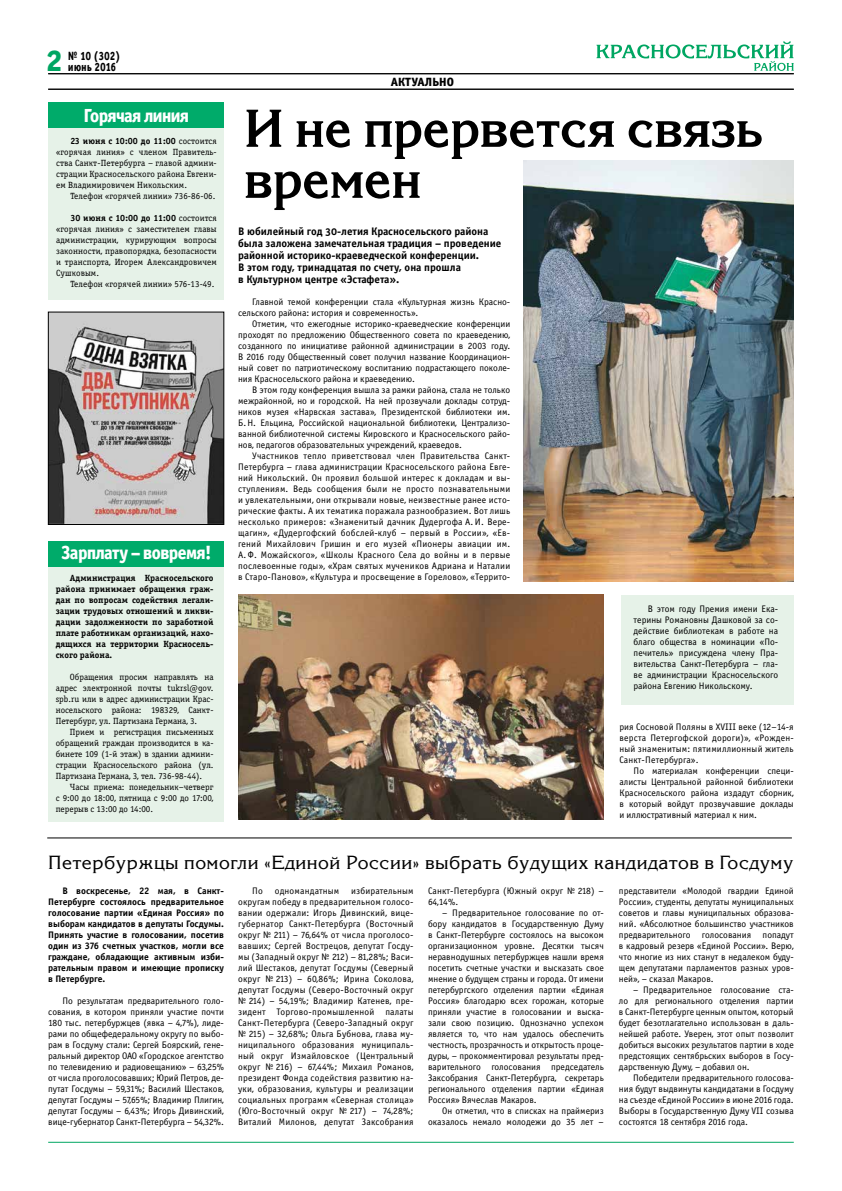
<style>
.page{position:relative;width:842px;height:1191px;background:#fff}
.page>*{position:absolute;margin:0;border:0;box-sizing:border-box;transform-origin:0 0}
.t1{font:700 53px/51px "Korinna C";letter-spacing:-.01em;color:#000}
.t2{font:30px "Officina Sans Extra Bold C";color:#00a662}
.t3{font:19px "Korinna C";letter-spacing:.03em;color:#000}
.t4{font:19px "Officina Sans Extra Bold C";letter-spacing:-.03em;color:#fff;scale:.92 1}
.t5{font:12px/11px "Officina Sans Extra Bold C";letter-spacing:.05em;color:#000;scale:.79 1}
.t6{font:12px "Officina Sans Extra Bold C";letter-spacing:.09em;color:#000}
.t7{font:11px/12px "Officina Sans Bold OSC";color:#000}
.t8{font:9.5px/11px "Officina Sans Book C";color:#000;text-align:justify}
.t9{font:9.5px/11px "Officina Sans Bold C";color:#000;text-align:justify}
.t10{font:9.5px/11px "Officina Sans Book C";letter-spacing:.02em;color:#000}
.t11{font:9px/11px "Officina Serif Book C";color:#000;text-align:justify}
.t12{font:9px/11px "Officina Serif Bold C";color:#000;text-align:justify}
.s1{font-family:"Officina Serif Book C"}
</style>
<div class="page">
<hr style="left:48px;top:1141px;width:746px;height:1px;background:#00a662">
<svg style="left:596px;top:41px;width:198px;height:30px"></svg>
<svg style="left:48px;top:74px;width:73px;height:1px"></svg>
<hr style="left:48px;top:89px;width:746px;height:1px;background:#000">
<hr style="left:48px;top:73px;width:746px;height:1px;background:#000">
<div style="left:48px;top:102px;width:176px;height:197px;background:#e6f2e8"></div>
<div style="left:48px;top:544px;width:176px;height:278px;background:#e6f2e8"></div>
<div style="left:48px;top:102px;width:176px;height:25px;background:#00ab6a"></div>
<div style="left:48px;top:541px;width:176px;height:26px;background:#00ab6a"></div>
<img style="left:238px;top:594px;width:366px;height:225px">
<img style="left:50px;top:314px;width:172px;height:208px">
<div style="left:48px;top:312px;width:176px;height:212px;border:1px solid #000"></div>
<hr style="left:47px;top:837px;width:745px;height:1px;background:#000">
<img style="left:523px;top:160px;width:271px;height:421px">
<div style="left:621px;top:595px;width:173px;height:109px;background:#e6f2e8"></div>
<h2 class="t2" style="left:46px;top:42px;width:18px">2</h2>
<p class="t5" style="left:68px;top:50px;width:67px">№ 10 (302) июнь 2016</p>
<h3 class="t4" style="left:84px;top:103px;width:116px">Горячая линия</h3>
<p class="t12" style="left:70px;top:135px;width:148px">23 июня с 10:00 до 11:00 <span class="s1">состоится</span></p>
<p class="t11" style="left:56px;top:146px;width:162px">«горячая линия» с членом Правитель&shy;ства Санкт-Петербурга – главой админи&shy;страции Красносельского района Евгени&shy;ем Владимировичем Никольским.</p>
<p class="t11" style="left:70px;top:190px;width:147px">Телефон «горячей линии» 736-86-06.</p>
<p class="t12" style="left:70px;top:212px;width:148px">30 июня с 10:00 до 11:00 <span class="s1">состоится</span></p>
<p class="t11" style="left:56px;top:223px;width:162px">«горячая линия» с заместителем главы администрации, курирующим вопросы законности, правопорядка, безопасности и транспорта, Игорем Александровичем Сушковым.</p>
<p class="t11" style="left:70px;top:278px;width:146px">Телефон «горячей линии» 576-13-49.</p>
<h3 class="t4" style="left:62px;top:541px;width:164px">Зарплату – вовремя!</h3>
<p class="t12" style="left:56px;top:573px;width:159px;text-indent:14px">Администрация Красносельского района принимает обращения граж&shy;дан по вопросам содействия легали&shy;зации трудовых отношений и ликви&shy;дации задолженности по заработной плате работникам организаций, нахо&shy;дящихся на территории Красносель&shy;ского района.</p>
<p class="t11" style="left:56px;top:672px;width:159px;text-indent:14px">Обращения просим направлять на адрес электронной почты tukrsl@gov. spb.ru или в адрес администрации Крас&shy;носельского района: 198329, Санкт-Петербург, ул. Партизана Германа, 3.</p>
<p class="t11" style="left:56px;top:727px;width:159px;text-indent:14px">Прием и регистрация письменных обращений граждан производится в ка&shy;бинете 109 (1-й этаж) в здании админи&shy;страции Красносельского района (ул.<br>Партизана Германа, 3, тел. 736-98-44).</p>
<p class="t11" style="left:56px;top:782px;width:159px;text-indent:14px">Часы приема: понедельник–четверг с 9:00 до 18:00, пятница с 9:00 до 17:00, перерыв с 13:00 до 14:00.</p>
<p class="t6" style="left:391px;top:74px;width:65px">актуально</p>
<h1 class="t1" style="left:244px;top:103px;width:520px">И не прервется связь времен</h1>
<p class="t7" style="left:238px;top:225px;width:265px">В юбилейный год 30-летия Красносельского района была заложена замечательная традиция – проведение районной историко-краеведческой конференции.<br>В этом году, тринадцатая по счету, она прошла<br>в Культурном центре «Эстафета».</p>
<p class="t8" style="left:238px;top:296px;width:274px;text-indent:14px">Главной темой конференции стала «Культурная жизнь Красно&shy;сельского района: история и современность».</p>
<p class="t8" style="left:238px;top:318px;width:274px;text-indent:14px">Отметим, что ежегодные историко-краеведческие конференции проходят по предложению Общественного совета по краеведению, созданного по инициативе районной администрации в 2003 году.<br>В 2016 году Общественный совет получил название Координацион&shy;ный совет по патриотическому воспитанию подрастающего поколе&shy;ния Красносельского района и краеведению.</p>
<p class="t8" style="left:238px;top:384px;width:274px;text-indent:14px">В этом году конференция вышла за рамки района, стала не только межрайонной, но и городской. На ней прозвучали доклады сотруд&shy;ников музея «Нарвская застава», Президентской библиотеки им.<br>Б.Н. Ельцина, Российской национальной библиотеки, Централизо&shy;ванной библиотечной системы Кировского и Красносельского райо&shy;нов, педагогов образовательных учреждений, краеведов.</p>
<p class="t8" style="left:238px;top:450px;width:274px;text-indent:14px">Участников тепло приветствовал член Правительства Санкт-Петербурга – глава администрации Красносельского района Евге&shy;ний Никольский. Он проявил большой интерес к докладам и вы&shy;ступлениям. Ведь сообщения были не просто познавательными и увлекательными, они открывали новые, неизвестные ранее исто&shy;рические факты. А их тематика поражала разнообразием. Вот лишь несколько примеров: «Знаменитый дачник Дудергофа А. И. Вере&shy;щагин», «Дудергофский бобслей-клуб – первый в России», «Ев&shy;гений Михайлович Гришин и его музей «Пионеры авиации им.<br>А. Ф. Можайского», «Школы Красного Села до войны и в первые послевоенные годы», «Храм святых мучеников Адриана и Наталии в Старо-Паново», «Культура и просвещение в Горелово», «Террито-</p>
<p class="t8" style="left:634px;top:603px;width:146px;text-indent:14px">В этом году Премия имени Ека&shy;терины Романовны Дашковой за со&shy;действие библиотекам в работе на благо общества в номинации «По&shy;печитель» присуждена члену Пра&shy;вительства Санкт-Петербурга – гла&shy;ве администрации Красносельского района Евгению Никольскому.</p>
<p class="t8" style="left:619px;top:721px;width:176px">рия Сосновой Поляны в XVIII веке (12–14-я верста Петергофской дороги)», «Рожден&shy;ный знаменитым: пятимиллионный житель Санкт-Петербурга».</p>
<p class="t8" style="left:619px;top:765px;width:176px;text-indent:14px">По материалам конференции специ&shy;алисты Центральной районной библиотеки Красносельского района издадут сборник, в который войдут прозвучавшие доклады и иллюстративный материал к ним.</p>
<h3 class="t3" style="left:48px;top:851px;width:747px">Петербуржцы помогли «Единой России» выбрать будущих кандидатов в Госдуму</h3>
<p class="t10" style="left:428px;top:885px;width:177px">Санкт-Петербурга (Южный округ № 218) –<br>64,14%.</p>
<p class="t8" style="left:428px;top:907px;width:177px;text-indent:14px">– Предварительное голосование по от&shy;бору кандидатов в Государственную Думу в Санкт-Петербурге состоялось на высоком организационном уровне. Десятки тысяч неравнодушных петербуржцев нашли время посетить счетные участки и высказать свое мнение о будущем страны и города. От имени петербургского отделения партии «Единая Россия» благодарю всех горожан, которые приняли участие в голосовании и выска&shy;зали свою позицию. Однозначно успехом является то, что нам удалось обеспечить честность, прозрачность и открытость проце&shy;дуры, – прокомментировал результаты пред&shy;варительного голосования председатель Заксобрания Санкт-Петербурга, секретарь регионального отделения партии «Единая Россия» Вячеслав Макаров.</p>
<p class="t8" style="left:428px;top:1105px;width:177px;text-align:right">Он отметил, что в списках на праймериз оказалось немало молодежи до 35 лет –</p>
<p class="t8" style="left:238px;top:885px;width:177px;text-indent:14px">По одномандатным избирательным округам победу в предварительном голосо&shy;вании одержали: Игорь Дивинский, вице&shy;губернатор Санкт-Петербурга (Восточный округ № 211) – 76,64% от числа проголосо&shy;вавших; Сергей Вострецов, депутат Госду&shy;мы (Западный округ № 212) – 81,28%; Васи&shy;лий Шестаков, депутат Госдумы (Северный округ № 213) – 60,86%; Ирина Соколова, депутат Госдумы (Северо-Восточный округ № 214) – 54,19%; Владимир Катенев, пре&shy;зидент Торгово-промышленной палаты Санкт-Петербурга (Северо-Западный округ № 215) – 32,68%; Ольга Бубнова, глава му&shy;ниципального образования муниципаль&shy;ный округ Измайловское (Центральный округ № 216) – 67,44%; Михаил Романов, президент Фонда содействия развитию на&shy;уки, образования, культуры и реализации социальных программ «Северная столица» (Юго-Восточный округ № 217) – 74,28%; Виталий Милонов, депутат Заксобрания</p>
<p class="t9" style="left:48px;top:885px;width:177px;text-indent:14px">В воскресенье, 22 мая, в Санкт-Петербурге состоялось предварительное голосование партии «Единая Россия» по выборам кандидатов в депутаты Госдумы.<br>Принять участие в голосовании, посетив один из 376 счетных участков, могли все граждане, обладающие активным изби&shy;рательным правом и имеющие прописку в Петербурге.</p>
<p class="t8" style="left:48px;top:995px;width:177px;text-indent:14px">По результатам предварительного голо&shy;сования, в котором приняли участие почти 180 тыс. петербуржцев (явка – 4,7%), лиде&shy;рами по общефедеральному округу по выбо&shy;рам в Госдуму стали: Сергей Боярский, гене&shy;ральный директор ОАО «Городское агентство по телевидению и радиовещанию» – 63,25% от числа проголосовавших; Юрий Петров, де&shy;путат Госдумы – 59,31%; Василий Шестаков, депутат Госдумы – 57,65%; Владимир Плигин, депутат Госдумы – 6,43%; Игорь Дивинский, вице-губернатор Санкт-Петербурга – 54,32%.</p>
<p class="t8" style="left:619px;top:885px;width:176px">представители «Молодой гвардии Единой России», студенты, депутаты муниципальных советов и главы муниципальных образова&shy;ний. «Абсолютное большинство участников предварительного голосования попадут в кадровый резерв «Единой России». Верю, что многие из них станут в недалеком буду&shy;щем депутатами парламентов разных уров&shy;ней», – сказал Макаров.</p>
<p class="t8" style="left:619px;top:984px;width:176px;text-indent:14px">– Предварительное голосование ста&shy;ло для регионального отделения партии в Санкт-Петербурге ценным опытом, который будет безотлагательно использован в даль&shy;нейшей работе. Уверен, этот опыт позволит добиться высоких результатов партии в ходе предстоящих сентябрьских выборов в Госу&shy;дарственную Думу, – добавил он.</p>
<p class="t8" style="left:619px;top:1072px;width:176px;text-indent:14px">Победители предварительного голосова&shy;ния будут выдвинуты кандидатами в Госдуму на съезде «Единой России» в июне 2016 года.<br>Выборы в Государственную Думу VII созыва состоятся 18 сентября 2016 года.</p>
</div>
